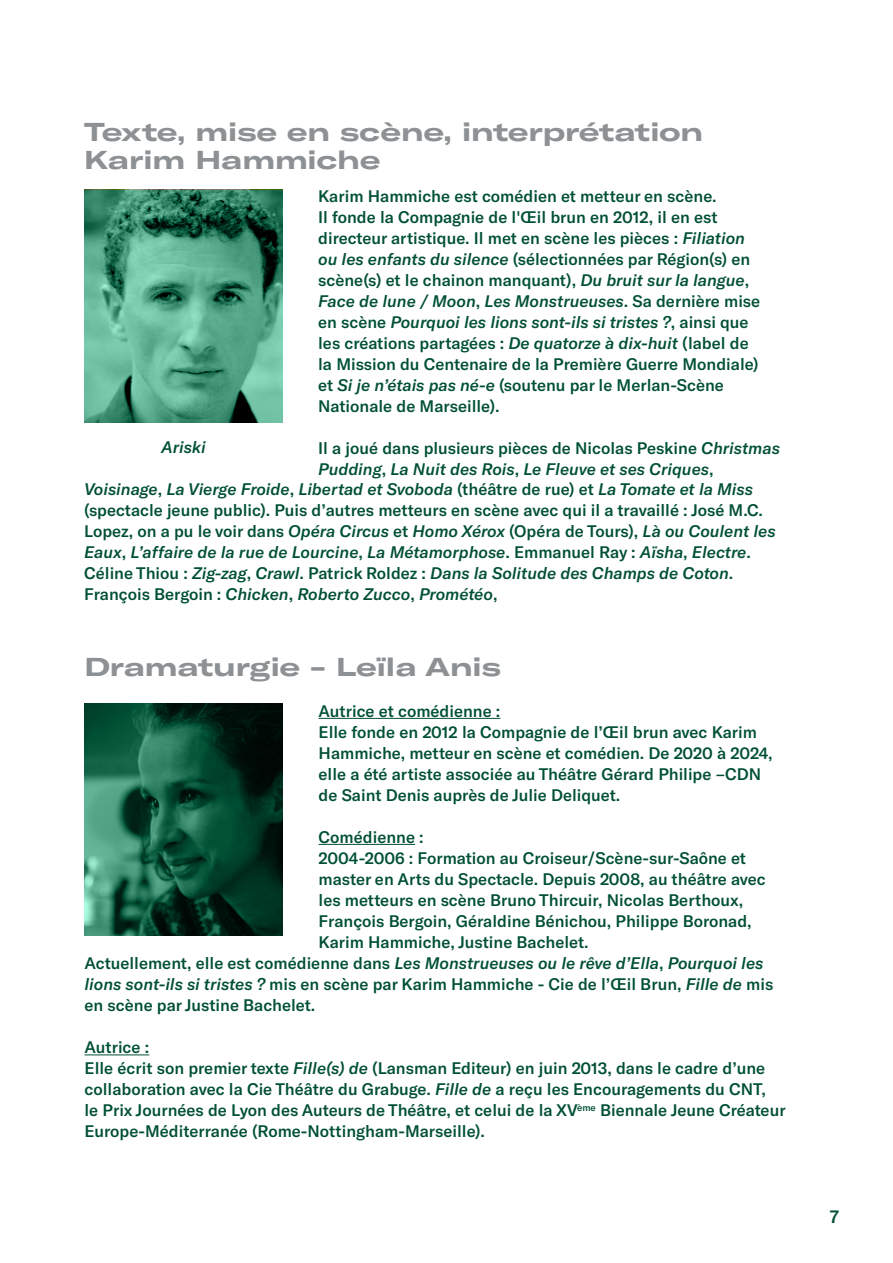
<style>
.page{position:relative;width:893px;height:1263px;background:#fff}
.page>*{position:absolute;margin:0;border:0;box-sizing:border-box;transform-origin:0 0}
.t1{font:700 expanded 25.5px "GT America";color:#8d9194}
.t2{font:500 18px "GT America";color:#005033}
.t3{font:500 16.5px/21px "GT America";color:#005033}
.t4{font:italic 500 16.5px "GT America";color:#005033}
.s1{font-style:italic}
.s2{font-style:normal}
</style>
<div class="page">
<svg style="left:84px;top:190px;width:199px;height:232px;background:#4e9a7e"></svg>
<hr style="left:319px;top:718px;width:181px;height:1px;background:#005033">
<hr style="left:319px;top:844px;width:96px;height:1px;background:#005033">
<hr style="left:85px;top:1054px;width:64px;height:1px;background:#005033">
<svg style="left:84px;top:703px;width:199px;height:233px;background:#144f3a"></svg>
<p class="t1" style="left:84px;top:116px;width:620px">Texte, mise en scène, interprétation</p>
<p class="t1" style="left:84px;top:144px;width:298px">Karim Hammiche</p>
<p class="t3" style="left:318px;top:185px;width:400px">Karim Hammiche est comédien et metteur en scène.</p>
<p class="t3" style="left:318px;top:206px;width:444px">Il fonde la Compagnie de l'Œil brun en 2012, il en est directeur artistique. Il met en scène les pièces : <span class="s1">Filiation ou les enfants du silence</span> (sélectionnées par Région(s) en scène(s) et le chainon manquant), <span class="s1">Du bruit sur la langue</span>, <span class="s1">Face de lune / Moon</span>, <span class="s1">Les Monstrueuses</span>. Sa dernière mise</p>
<p class="t4" style="left:318px;top:312px;width:432px"><span class="s2">en scène</span> Pourquoi les lions sont-ils si tristes ?<span class="s2">, ainsi que</span></p>
<p class="t3" style="left:318px;top:332px;width:432px">les créations partagées : <span class="s1">De quatorze à dix-huit</span> (label de</p>
<p class="t3" style="left:318px;top:353px;width:442px">la Mission du Centenaire de la Première Guerre Mondiale)</p>
<p class="t3" style="left:318px;top:374px;width:407px">et <span class="s1">Si je n’étais pas né-e</span> (soutenu par le Merlan-Scène<br>Nationale de Marseille).</p>
<p class="t3" style="left:318px;top:437px;width:463px">Il a joué dans plusieurs pièces de Nicolas Peskine <span class="s1">Christmas</span></p>
<p class="t4" style="left:318px;top:459px;width:397px">Pudding<span class="s2">,</span> La Nuit des Rois<span class="s2">,</span> Le Fleuve et ses Criques<span class="s2">,</span></p>
<p class="t4" style="left:84px;top:479px;width:670px">Voisinage<span class="s2">,</span> La Vierge Froide<span class="s2">,</span> Libertad et Svoboda <span class="s2">(théâtre de rue) et</span> La Tomate et la Miss</p>
<p class="t3" style="left:84px;top:499px;width:680px">(spectacle jeune public). Puis d’autres metteurs en scène avec qui il a travaillé : José M.C.</p>
<p class="t3" style="left:84px;top:520px;width:693px">Lopez, on a pu le voir dans <span class="s1">Opéra Circus</span> et <span class="s1">Homo Xérox</span> (Opéra de Tours), <span class="s1">Là ou Coulent les</span></p>
<p class="t4" style="left:84px;top:542px;width:668px">Eaux<span class="s2">,</span> L’affaire de la rue de Lourcine<span class="s2">,</span> La Métamorphose<span class="s2">. Emmanuel Ray :</span> Aïsha<span class="s2">,</span> Electre<span class="s2">.</span></p>
<p class="t4" style="left:84px;top:563px;width:651px"><span class="s2">Céline Thiou :</span> Zig-zag<span class="s2">,</span> Crawl<span class="s2">. Patrick Roldez :</span> Dans la Solitude des Champs de Coton<span class="s2">.</span></p>
<p class="t4" style="left:84px;top:584px;width:415px"><span class="s2">François Bergoin :</span> Chicken<span class="s2">,</span> Roberto Zucco<span class="s2">,</span> Prométéo<span class="s2">,</span></p>
<p class="t4" style="left:161px;top:437px;width:46px">Ariski</p>
<p class="t1" style="left:85px;top:651px;width:418px">Dramaturgie - Leïla Anis</p>
<p class="t3" style="left:319px;top:700px;width:183px">Autrice et comédienne :</p>
<p class="t3" style="left:319px;top:721px;width:455px">Elle fonde en 2012 la Compagnie de l’Œil brun avec Karim<br>Hammiche, metteur en scène et comédien. De 2020 à 2024, elle a été artiste associée au Théâtre Gérard Philipe –CDN</p>
<p class="t3" style="left:319px;top:784px;width:303px">de Saint Denis auprès de Julie Deliquet.</p>
<p class="t3" style="left:319px;top:826px;width:107px">Comédienne :</p>
<p class="t3" style="left:319px;top:847px;width:449px">2004-2006 : Formation au Croiseur/Scène-sur-Saône et master en Arts du Spectacle. Depuis 2008, au théâtre avec les metteurs en scène Bruno Thircuir, Nicolas Berthoux, François Bergoin, Géraldine Bénichou, Philippe Boronad, Karim Hammiche, Justine Bachelet.</p>
<p class="t3" style="left:85px;top:953px;width:690px">Actuellement, elle est comédienne dans <span class="s1">Les Monstrueuses ou le rêve d’Ella</span>, <span class="s1">Pourquoi les lions sont-ils si tristes ?</span> mis en scène par Karim Hammiche - Cie de l’Œil Brun, <span class="s1">Fille de</span> mis en scène par Justine Bachelet.</p>
<p class="t3" style="left:85px;top:1037px;width:66px">Autrice :</p>
<p class="t3" style="left:85px;top:1058px;width:683px">Elle écrit son premier texte <span class="s1">Fille(s) de</span> (Lansman Editeur) en juin 2013, dans le cadre d’une collaboration avec la Cie Théâtre du Grabuge. <span class="s1">Fille de</span> a reçu les Encouragements du CNT,</p>
<p class="t3" style="left:85px;top:1100px;width:703px">le Prix Journées de Lyon des Auteurs de Théâtre, et celui de la XV<sup>ème</sup> Biennale Jeune Créateur<br>Europe-Méditerranée (Rome-Nottingham-Marseille).</p>
<p class="t2" style="left:830px;top:1206px;width:11px">7</p>
</div>
